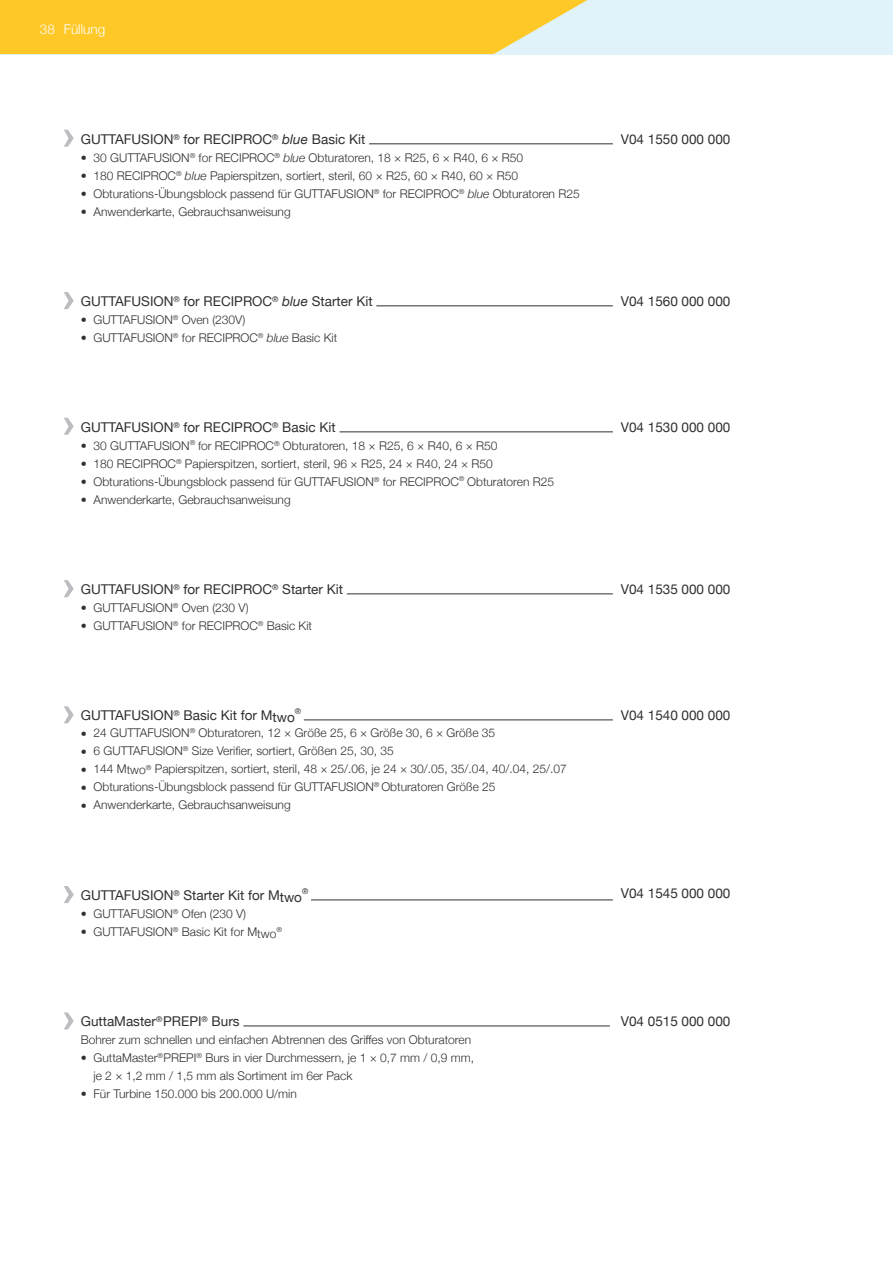
<style>
.page{position:relative;width:893px;height:1263px;background:#fff}
.page>*{position:absolute;margin:0;border:0;box-sizing:border-box;transform-origin:0 0}
.t1{font:13.5px "Helvetica Neue";color:#312f30}
.t2{font:300 13.5px "Helvetica Neue";color:#fff}
.t3{font:300 12px/18px "Helvetica Neue";color:#312f30}
.t4{font:7.8px "Helvetica Neue";color:#312f30}
.t5{font:300 6.9px "Helvetica Neue";color:#312f30}
.s1{font-style:italic}
</style>
<div class="page">
<div style="left:0;top:0;width:893px;height:54px;background:#e0f3fa"></div>
<svg style="left:0;top:0;width:587px;height:54px;background:#fbcb37"></svg>
<hr style="left:369px;top:144px;width:244px;height:1px;background:#312f30">
<svg style="left:64px;top:130px;width:10px;height:17px"></svg>
<hr style="left:340px;top:432px;width:273px;height:1px;background:#312f30">
<svg style="left:64px;top:418px;width:10px;height:17px"></svg>
<hr style="left:376px;top:306px;width:237px;height:1px;background:#312f30">
<svg style="left:64px;top:292px;width:10px;height:17px"></svg>
<hr style="left:347px;top:594px;width:266px;height:1px;background:#312f30">
<svg style="left:64px;top:580px;width:10px;height:17px"></svg>
<hr style="left:304px;top:720px;width:309px;height:1px;background:#312f30">
<svg style="left:64px;top:706px;width:10px;height:17px"></svg>
<hr style="left:311px;top:900px;width:302px;height:1px;background:#312f30">
<svg style="left:64px;top:886px;width:10px;height:17px"></svg>
<hr style="left:243px;top:1026px;width:367px;height:1px;background:#312f30">
<svg style="left:64px;top:1012px;width:10px;height:17px"></svg>
<p class="t2" style="left:40px;top:18px;width:67px">38 Füllung</p>
<p class="t1" style="left:81px;top:129px;width:286px">GUTTAFUSION<sup>®</sup> for RECIPROC<sup>®</sup> <span class="s1">blue</span> Basic Kit</p>
<p class="t3" style="left:81px;top:148px;width:444px">• 30 GUTTAFUSION<sup>®</sup> for RECIPROC<sup>®</sup> <span class="s1">blue</span> Obturatoren, 18 × R25, 6 × R40, 6 × R50</p>
<p class="t3" style="left:81px;top:166px;width:439px">• 180 RECIPROC<sup>®</sup> <span class="s1">blue</span> Papierspitzen, sortiert, steril, 60 × R25, 60 × R40, 60 × R50</p>
<p class="t3" style="left:81px;top:184px;width:500px">• Obturations-Übungsblock passend für GUTTAFUSION<sup>®</sup> for RECIPROC<sup>®</sup> <span class="s1">blue</span> Obturatoren R25</p>
<p class="t3" style="left:81px;top:202px;width:211px">• Anwenderkarte, Gebrauchsanweisung</p>
<p class="t1" style="left:81px;top:291px;width:293px">GUTTAFUSION<sup>®</sup> for RECIPROC<sup>®</sup> <span class="s1">blue</span> Starter Kit</p>
<p class="t3" style="left:81px;top:310px;width:166px">• GUTTAFUSION<sup>®</sup> Oven (230V)</p>
<p class="t3" style="left:81px;top:328px;width:258px">• GUTTAFUSION<sup>®</sup> for RECIPROC<sup>®</sup> <span class="s1">blue</span> Basic Kit</p>
<p class="t1" style="left:81px;top:417px;width:257px">GUTTAFUSION<sup>®</sup> for RECIPROC<sup>®</sup> Basic Kit</p>
<p class="t3" style="left:81px;top:436px;width:110px">• 30 GUTTAFUSION</p>
<p class="t5" style="left:190px;top:437px;width:7px">®</p>
<p class="t3" style="left:198px;top:436px;width:301px">for RECIPROC<sup>®</sup> Obturatoren, 18 × R25, 6 × R40, 6 × R50</p>
<p class="t3" style="left:81px;top:454px;width:414px">• 180 RECIPROC<sup>®</sup> Papierspitzen, sortiert, steril, 96 × R25, 24 × R40, 24 × R50</p>
<p class="t3" style="left:81px;top:472px;width:380px">• Obturations-Übungsblock passend für GUTTAFUSION<sup>®</sup> for RECIPROC</p>
<p class="t5" style="left:459px;top:473px;width:7px">®</p>
<p class="t3" style="left:467px;top:472px;width:88px">Obturatoren R25</p>
<p class="t3" style="left:81px;top:490px;width:211px">• Anwenderkarte, Gebrauchsanweisung</p>
<p class="t1" style="left:81px;top:579px;width:264px">GUTTAFUSION<sup>®</sup> for RECIPROC<sup>®</sup> Starter Kit</p>
<p class="t3" style="left:81px;top:598px;width:169px">• GUTTAFUSION<sup>®</sup> Oven (230 V)</p>
<p class="t3" style="left:81px;top:616px;width:233px">• GUTTAFUSION<sup>®</sup> for RECIPROC<sup>®</sup> Basic Kit</p>
<p class="t1" style="left:81px;top:705px;width:216px">GUTTAFUSION<sup>®</sup> Basic Kit for Mtwo</p>
<p class="t4" style="left:295px;top:706px;width:8px">®</p>
<p class="t3" style="left:81px;top:722px;width:416px">• 24 GUTTAFUSION<sup>®</sup> Obturatoren, 12 × Größe 25, 6 × Größe 30, 6 × Größe 35</p>
<p class="t3" style="left:81px;top:740px;width:314px">• 6 GUTTAFUSION<sup>®</sup> Size Verifier, sortiert, Größen 25, 30, 35</p>
<p class="t3" style="left:81px;top:758px;width:487px">• 144 Mtwo<sup>®</sup> Papierspitzen, sortiert, steril, 48 × 25/.06, je 24 × 30/.05, 35/.04, 40/.04, 25/.07</p>
<p class="t3" style="left:81px;top:776px;width:416px">• Obturations-Übungsblock passend für GUTTAFUSION<sup>®</sup> Obturatoren Größe 25</p>
<p class="t3" style="left:81px;top:794px;width:211px">• Anwenderkarte, Gebrauchsanweisung</p>
<p class="t1" style="left:81px;top:885px;width:223px">GUTTAFUSION<sup>®</sup> Starter Kit for Mtwo</p>
<p class="t4" style="left:302px;top:886px;width:8px">®</p>
<p class="t3" style="left:81px;top:904px;width:167px">• GUTTAFUSION<sup>®</sup> Ofen (230 V)</p>
<p class="t3" style="left:81px;top:922px;width:197px">• GUTTAFUSION<sup>®</sup> Basic Kit for Mtwo</p>
<p class="t5" style="left:276px;top:924px;width:7px">®</p>
<p class="t1" style="left:81px;top:1011px;width:160px">GuttaMaster<sup>®</sup>PREPI<sup>®</sup> Burs</p>
<p class="t3" style="left:81px;top:1030px;width:392px">Bohrer zum schnellen und einfachen Abtrennen des Griffes von Obturatoren</p>
<p class="t3" style="left:94px;top:1048px;width:382px;text-indent:-13px">• GuttaMaster<sup>®</sup>PREPI<sup>®</sup> Burs in vier Durchmessern, je 1 × 0,7 mm / 0,9 mm, je 2 × 1,2 mm / 1,5 mm als Sortiment im 6er Pack</p>
<p class="t3" style="left:81px;top:1084px;width:218px">• Für Turbine 150.000 bis 200.000 U/min</p>
<p class="t1" style="left:621px;top:129px;width:111px">V04 1550 000 000</p>
<p class="t1" style="left:621px;top:291px;width:111px">V04 1560 000 000</p>
<p class="t1" style="left:621px;top:417px;width:111px">V04 1530 000 000</p>
<p class="t1" style="left:621px;top:579px;width:111px">V04 1535 000 000</p>
<p class="t1" style="left:621px;top:705px;width:111px">V04 1540 000 000</p>
<p class="t1" style="left:621px;top:884px;width:111px">V04 1545 000 000</p>
<p class="t1" style="left:621px;top:1011px;width:111px">V04 0515 000 000</p>
</div>
